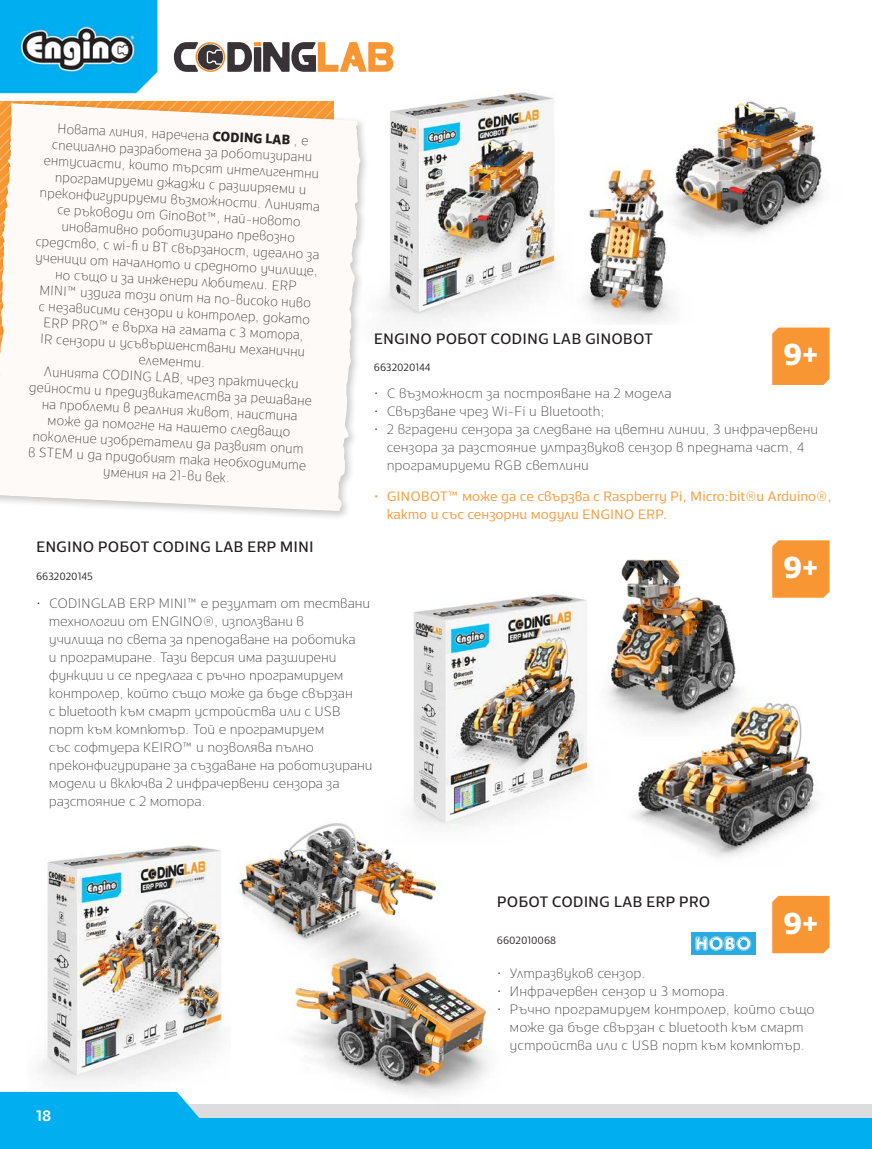
<style>
.page{position:relative;width:872px;height:1149px;background:#fff}
.page>*{position:absolute;margin:0;border:0;box-sizing:border-box;transform-origin:0 0}
.Title__33{font:700 30px "Cormac";color:#fff}
.Title__33-2{font:15px "Cormac";color:#231f20}
.t1{font:500 15px "Cormac";color:#fff}
.Art_Nomer_33{font:100 13.5px/18px "Cormac";letter-spacing:-.01em;color:#231f20}
.Art_Nomer_33-2{font:100 13.5px/16.2px "Cormac";letter-spacing:-.01em;color:#231f20;text-align:center;scale:.95 1}
.t2{font:300 13.5px/18px "Cormac";color:#f79633}
.Art_Nomer_33-3{font:300 10.5px "Cormac";color:#231f20;scale:.95 1}
.s1{font-weight:700}
</style>
<div class="page">
<div style="left:0;top:1104px;width:872px;height:25px;background:#dcdddf"></div>
<svg style="left:0;top:1091px;width:200px;height:27px"></svg>
<div style="left:0;top:0;width:157px;height:93px;background:#01aef0"></div>
<hr style="left:869px;top:1118px;width:3px;height:30px;background:#01aef0">
<div style="left:0;top:1118px;width:871px;height:30px;background:#01aef0"></div>
<img style="left:12px;top:23px;width:132px;height:54px">
<div style="left:0;top:99px;width:371px;height:422px;background:#231f20;opacity:.25"></div>
<svg style="left:0;top:103px;width:364px;height:409px"></svg>
<svg style="left:173px;top:42px;width:220px;height:30px"></svg>
<img style="left:358px;top:92px;width:196px;height:250px">
<img style="left:412px;top:594px;width:177px;height:231px">
<div style="left:772px;top:327px;width:57px;height:58px;background:#f79633"></div>
<img style="left:678px;top:99px;width:145px;height:137px">
<img style="left:567px;top:559px;width:207px;height:177px">
<img style="left:536px;top:163px;width:180px;height:161px">
<img style="left:617px;top:685px;width:200px;height:173px">
<img style="left:40px;top:845px;width:183px;height:238px">
<img style="left:293px;top:990px;width:196px;height:106px">
<img style="left:218px;top:815px;width:237px;height:176px">
<div style="left:772px;top:540px;width:57px;height:57px;background:#f79633"></div>
<div style="left:772px;top:895px;width:57px;height:57px;background:#f79633"></div>
<div style="left:691px;top:932px;width:64px;height:22px;background:#29abe2"></div>
<svg style="left:695px;top:936px;width:56px;height:14px"></svg>
<p class="Art_Nomer_33-2" style="left:42px;top:119px;width:301px;rotate:3deg">Новата линия, наречена <span class="s1">CODING LAB</span> , е специално разработена за роботизирани ентусиасти, които търсят интелигентни програмируеми джаджи с разширяеми и преконфигурируеми възможности. Линията се ръководи от GinoBot™, най-новото иновативно роботизирано превозно средство, с wi-fi и BT свързаност, идеално за ученици от началното и средното училище, но също и за инженери любители. ERP<br>MINI™ издига този опит на по-високо ниво<br>с независими сензори и контролер, докато ERP PRO™ е върха на гамата с 3 мотора,<br>IR сензори и усъвършенствани механични елементи.</p>
<p class="Art_Nomer_33-2" style="left:30px;top:362px;width:299px;rotate:3deg">Линията CODING LAB, чрез практически дейности и предизвикателства за решаване на проблеми в реалния живот, наистина може да помогне на нашето следващо поколение изобретатели да развият опит<br>в STEM и да придобият така необходимите умения на 21-ви век.</p>
<p class="Title__33-2" style="left:36px;top:536px;width:279px">ENGINO РОБОТ CODING LAB ERP MINI</p>
<p class="Art_Nomer_33-3" style="left:36px;top:569px;width:61px">6632020145</p>
<p class="Title__33-2" style="left:374px;top:329px;width:281px">ENGINO РОБОТ CODING LAB GINOBOT</p>
<p class="Art_Nomer_33-3" style="left:374px;top:361px;width:61px">6632020144</p>
<p class="Title__33" style="left:783px;top:335px;width:36px">9+</p>
<p class="Art_Nomer_33" style="left:374px;top:384px;width:299px">• С възможност за построяване на 2 модела</p>
<p class="Art_Nomer_33" style="left:374px;top:402px;width:232px">• Свързване чрез Wi-Fi и Bluetooth;</p>
<p class="Art_Nomer_33" style="left:387px;top:420px;width:433px;text-indent:-13px">• 2 вградени сензора за следване на цветни линии, 3 инфрачервени сензора за разстояние ултразвуков сензор в предната част, 4 програмируеми RGB светлини</p>
<p class="t2" style="left:387px;top:486px;width:446px;text-indent:-13px">• GINOBOT™ може да се свързва с Raspberry Pi, Micro:bit®и Arduino®, както и със сензорни модули ENGINO ERP.</p>
<p class="Title__33" style="left:783px;top:547px;width:36px">9+</p>
<p class="Art_Nomer_33" style="left:49px;top:594px;width:325px;text-indent:-13px">• CODINGLAB ERP MINI™ е резултат от тествани технологии от ENGINO®, използвани в<br>училища по света за преподаване на роботика<br>и програмиране. Тази версия има разширени функции и се предлага с ръчно програмируем контролер, който също може да бъде свързан<br>с bluetooth към смарт устройства или с USB порт към компютър. Той е програмируем<br>със софтуера KEIRO™ и позволява пълно преконфигуриране за създаване на роботизирани модели и включва 2 инфрачервени сензора за разстояние с 2 мотора.</p>
<p class="t1" style="left:36px;top:1105px;width:17px">18</p>
<p class="Title__33-2" style="left:497px;top:892px;width:215px">РОБОТ CODING LAB ERP PRO</p>
<p class="Art_Nomer_33-3" style="left:497px;top:933px;width:64px">6602010068</p>
<p class="Title__33" style="left:783px;top:903px;width:36px">9+</p>
<p class="Art_Nomer_33" style="left:497px;top:963px;width:150px">• Ултразвуков сензор.</p>
<p class="Art_Nomer_33" style="left:497px;top:981px;width:234px">• Инфрачервен сензор и 3 мотора.</p>
<p class="Art_Nomer_33" style="left:497px;top:999px;width:319px;text-align:center">• Ръчно програмируем контролер, който също може да бъде свързан с bluetooth към смарт устройства или с USB порт към компютър.</p>
</div>
